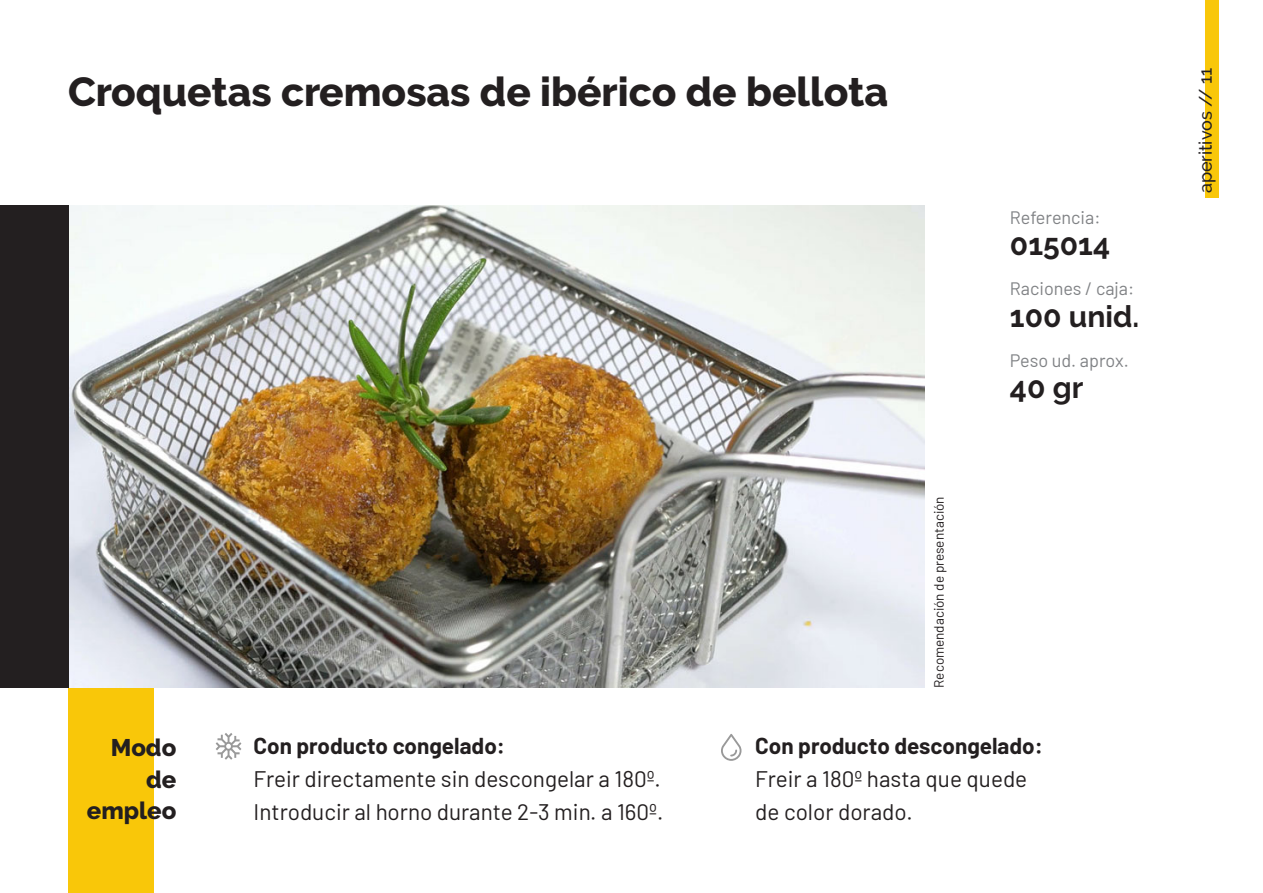
<style>
.page{position:relative;width:1263px;height:893px;background:#fff}
.page>*{position:absolute;margin:0;border:0;box-sizing:border-box;transform-origin:0 0}
.t1{font:800 40.5px "Raleway";color:#231f20}
.t2{font:700 30px "Raleway";color:#231f20}
.t3{font:800 24px "Raleway";color:#231f20}
.t4{font:22.5px/33px "Barlow";color:#231f20}
.t5{font:700 22.5px "Barlow";color:#231f20}
.t6{font:18px "Barlow";color:#808285}
.t7{font:500 18px "Raleway";color:#231f20}
.t8{font:13.5px "Barlow";color:#231f20}
</style>
<div class="page">
<div style="left:1205px;top:0;width:14px;height:197px;background:#f9c709"></div>
<div style="left:68px;top:687px;width:85px;height:206px;background:#f9c709"></div>
<img style="left:68px;top:206px;width:857px;height:482px">
<div style="left:0;top:205px;width:68px;height:482px;background:#231f20"></div>
<svg style="left:721px;top:734px;width:21px;height:27px"></svg>
<svg style="left:216px;top:733px;width:25px;height:27px"></svg>
<p class="t1" style="left:68px;top:69px;width:822px">Croquetas cremosas de ibérico de bellota</p>
<p class="t8" style="left:929px;top:688px;width:193px;rotate:-90deg">Recomendación de presentación</p>
<p class="t6" style="left:1010px;top:204px;width:92px">Referencia:</p>
<p class="t2" style="left:1010px;top:227px;width:102px">015014</p>
<p class="t6" style="left:1010px;top:276px;width:126px">Raciones / caja:</p>
<p class="t2" style="left:1010px;top:299px;width:131px">100 unid.</p>
<p class="t6" style="left:1010px;top:347px;width:120px">Peso ud. aprox.</p>
<p class="t2" style="left:1010px;top:370px;width:75px">40 gr</p>
<p class="t3" style="left:111px;top:734px;width:67px">Modo</p>
<p class="t3" style="left:146px;top:766px;width:32px">de</p>
<p class="t3" style="left:87px;top:797px;width:91px">empleo</p>
<p class="t5" style="left:253px;top:729px;width:253px">Con producto congelado:</p>
<p class="t4" style="left:253px;top:761px;width:411px">Freir directamente sin descongelar a 180º.<br>Introducir al horno durante 2-3 min. a 160º.</p>
<p class="t5" style="left:755px;top:729px;width:289px">Con producto descongelado:</p>
<p class="t4" style="left:755px;top:761px;width:274px">Freir a 180º hasta que quede</p>
<p class="t4" style="left:755px;top:794px;width:159px">de color dorado.</p>
<p class="t7" style="left:1195px;top:193px;width:127px;rotate:-90deg">aperitivos // 11</p>
</div>
